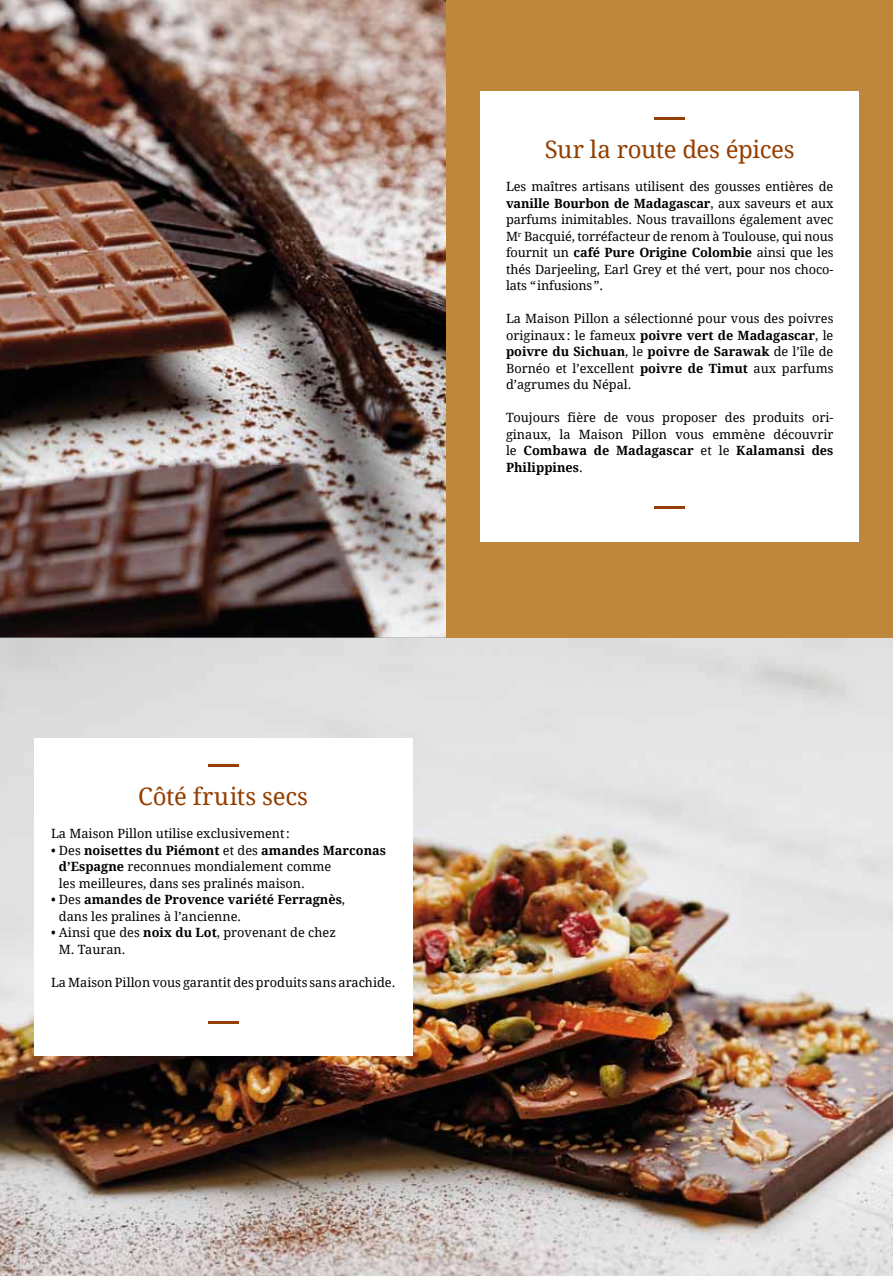
<style>
.page{position:relative;width:893px;height:1276px;background:#fff}
.page>*{position:absolute;margin:0;border:0;box-sizing:border-box;transform-origin:0 0}
.t1{font:24px "Droid Serif";letter-spacing:-.015em;color:#943e01}
.t2{font:12.75px/16.5px "Droid Serif";color:#000;text-align:justify}
.t3{font:700 12.75px/16.5px "Droid Serif";color:#000}
.s1{font-weight:700}
.s2{font-weight:400}
</style>
<div class="page">
<img style="left:0;top:0;width:446px;height:638px">
<img style="left:0;top:638px;width:893px;height:638px">
<div style="left:446px;top:0;width:447px;height:638px;background:#bf873c"></div>
<div style="left:480px;top:91px;width:379px;height:450px;background:#fff"></div>
<hr style="left:655px;top:118px;width:30px;height:2px;background:#943e01">
<hr style="left:655px;top:506px;width:30px;height:2px;background:#943e01">
<div style="left:34px;top:738px;width:378px;height:317px;background:#fff"></div>
<hr style="left:208px;top:765px;width:30px;height:2px;background:#943e01">
<hr style="left:208px;top:1021px;width:30px;height:2px;background:#943e01">
<h1 class="t1" style="left:545px;top:136px;width:251px">Sur la route des épices</h1>
<p class="t2" style="left:506px;top:179px;width:329px">Les maîtres artisans utilisent des gousses entières de <span class="s1">vanille Bourbon de Madagascar</span>, aux saveurs et aux parfums inimitables. Nous travaillons également avec M<sup>r</sup> Bacquié, torréfacteur de renom à Toulouse, qui nous fournit un <span class="s1">café Pure Origine Colombie</span> ainsi que les thés Darjeeling, Earl Grey et thé vert, pour nos choco&shy;lats “infusions”.</p>
<p class="t2" style="left:506px;top:311px;width:329px">La Maison Pillon a sélectionné pour vous des poivres originaux: le fameux <span class="s1">poivre vert de Madagascar</span>, le <span class="s1">poivre du Sichuan</span>, le <span class="s1">poivre de Sarawak</span> de l’île de Bornéo et l’excellent <span class="s1">poivre de Timut</span> aux parfums d’agrumes du Népal.</p>
<p class="t2" style="left:506px;top:410px;width:329px">Toujours fière de vous proposer des produits ori&shy;ginaux, la Maison Pillon vous emmène découvrir le <span class="s1">Combawa de Madagascar</span> et le <span class="s1">Kalamansi des Philippines</span>.</p>
<h1 class="t1" style="left:138px;top:783px;width:171px">Côté fruits secs</h1>
<p class="t2" style="left:51px;top:825px;width:240px">La Maison Pillon utilise exclusivement:</p>
<p class="t2" style="left:59px;top:842px;width:329px;text-align:left;text-indent:-8px">• Des <span class="s1">noisettes du Piémont</span> et des <span class="s1">amandes Marconas d’Espagne</span> reconnues mondialement comme<br>les meilleures, dans ses pralinés maison.</p>
<p class="t3" style="left:59px;top:891px;width:288px;text-indent:-8px"><span class="s2">• Des</span> amandes de Provence variété Ferragnès<span class="s2">, dans les pralines à l’ancienne.</span></p>
<p class="t2" style="left:59px;top:924px;width:278px;text-indent:-8px">• Ainsi que des <span class="s1">noix du Lot</span>, provenant de chez<br>M. Tauran.</p>
<p class="t2" style="left:51px;top:974px;width:346px">La Maison Pillon vous garantit des produits sans arachide.</p>
</div>
